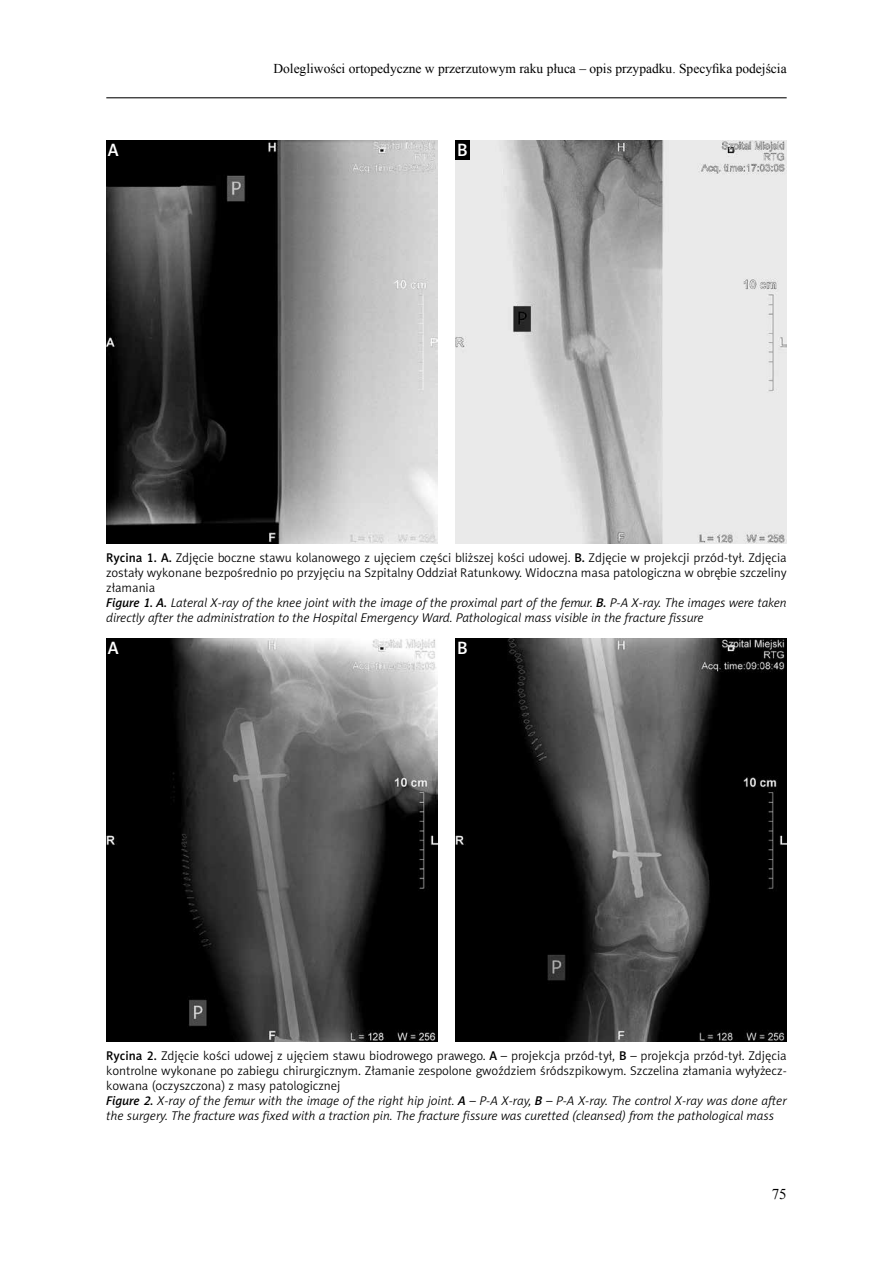
<style>
.page{position:relative;width:893px;height:1263px;background:#fff}
.page>*{position:absolute;margin:0;border:0;box-sizing:border-box;transform-origin:0 0}
.t1{font:18px "Naomi Sans EFN Medium";color:#fff}
.t2{font:15px "Times New Roman";color:#000}
.t3{font:13.5px "Times New Roman";color:#000}
.t4{font:12.75px/15px "Naomi Sans EFN Light";color:#000}
.s1{font-family:"Naomi Sans EFN Medium"}
.s2{font-family:"Naomi Sans EFN Medium";font-style:italic}
.s3{font-style:italic}
</style>
<div class="page">
<hr style="left:106px;top:97px;width:681px;height:1px;background:#000">
<img style="left:106px;top:140px;width:331px;height:404px">
<img style="left:106px;top:638px;width:331px;height:404px">
<img style="left:455px;top:140px;width:332px;height:404px">
<img style="left:455px;top:638px;width:332px;height:404px">
<div style="left:106px;top:140px;width:14px;height:19px;background:#000"></div>
<div style="left:106px;top:638px;width:14px;height:19px;background:#000"></div>
<div style="left:455px;top:140px;width:14px;height:19px;background:#000"></div>
<div style="left:455px;top:638px;width:14px;height:19px;background:#000"></div>
<h1 class="t1" style="left:108px;top:140px;width:12px">A</h1>
<p class="t3" style="left:273px;top:60px;width:515px">Dolegliwości ortopedyczne w przerzutowym raku płuca – opis przypadku. Specyfika podejścia</p>
<h1 class="t1" style="left:457px;top:140px;width:12px">B</h1>
<p class="t4" style="left:106px;top:550px;width:682px"><span class="s1">Rycina 1. A.</span> Zdjęcie boczne stawu kolanowego z ujęciem części bliższej kości udowej. <span class="s1">B.</span> Zdjęcie w projekcji przód-tył. Zdjęcia zostały wykonane bezpośrednio po przyjęciu na Szpitalny Oddział Ratunkowy. Widoczna masa patologiczna w obrębie szczeliny złamania<br><span class="s2">Figure 1. A.</span> <span class="s3">Lateral X-ray of the knee joint with the image of the proximal part of the femur.</span> <span class="s2">B.</span> <span class="s3">P-A X-ray. The images were taken directly after the administration to the Hospital Emergency Ward. Pathological mass visible in the fracture fissure</span></p>
<h1 class="t1" style="left:108px;top:638px;width:12px">A</h1>
<h1 class="t1" style="left:457px;top:638px;width:12px">B</h1>
<p class="t4" style="left:106px;top:1048px;width:682px"><span class="s1">Rycina 2.</span> Zdjęcie kości udowej z ujęciem stawu biodrowego prawego. <span class="s1">A</span> – projekcja przód-tył, <span class="s1">B</span> – projekcja przód-tył. Zdjęcia kontrolne wykonane po zabiegu chirurgicznym. Złamanie zespolone gwoździem śródszpikowym. Szczelina złamania wyłyżecz&shy;kowana (oczyszczona) z masy patologicznej<br><span class="s2">Figure 2.</span> <span class="s3">X-ray of the femur with the image of the right hip joint.</span> <span class="s2">A</span> <span class="s3">– P-A X-ray,</span> <span class="s2">B</span> <span class="s3">– P-A X-ray. The control X-ray was done after the surgery. The fracture was fixed with a traction pin. The fracture fissure was curetted (cleansed) from the pathological mass</span></p>
<p class="t2" style="left:772px;top:1184px;width:16px">75</p>
</div>
